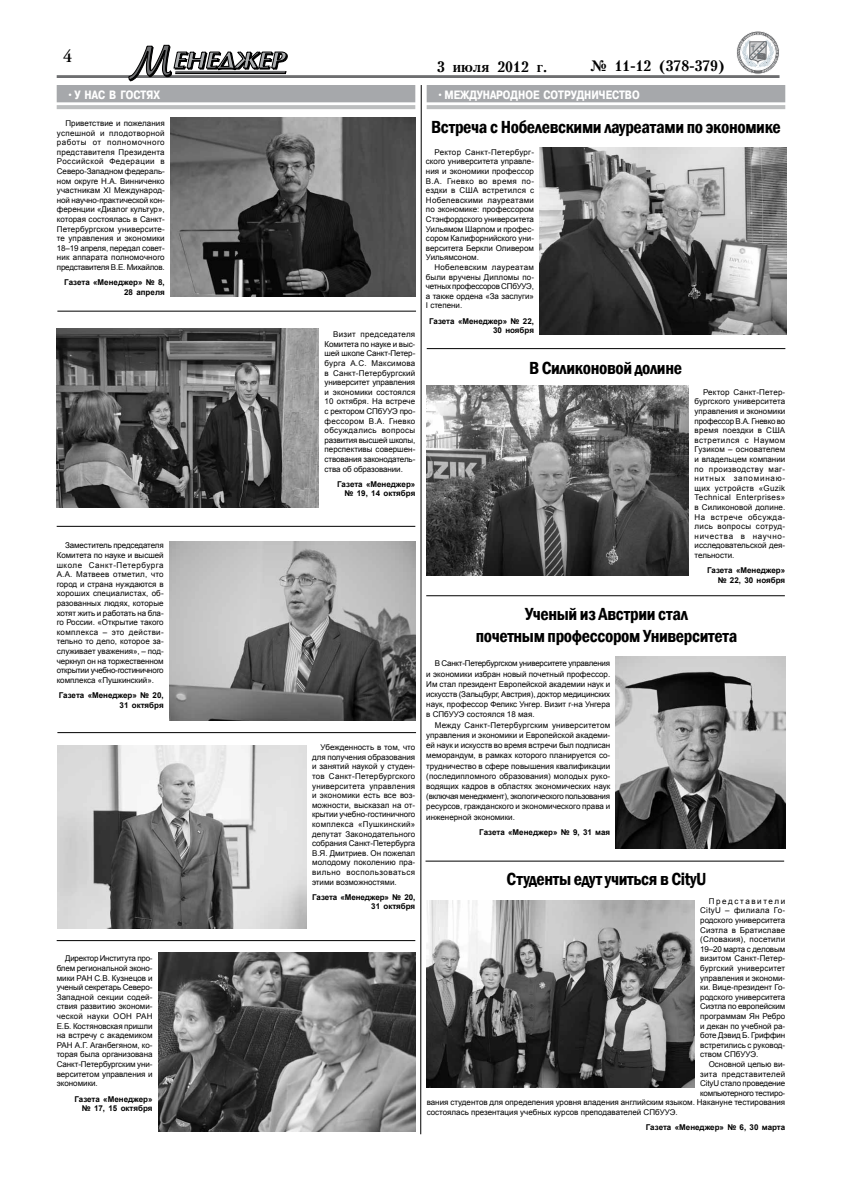
<style>
.page{position:relative;width:842px;height:1191px;background:#fff}
.page>*{position:absolute;margin:0;border:0;box-sizing:border-box;transform-origin:0 0}
.t1{font:600 condensed 18px/21.6px "Franklin Gothic";letter-spacing:-.02em;color:#000;text-align:center}
.t2{font:600 18px "Adobe Garamond Pro";color:#000}
.t3{font:15px "Petersburg Bold Cyrillic";letter-spacing:-.005em;color:#000}
.t4{font:700 12px "Pragmatica Cond C";color:#fff}
.t5{font:8px/9.6px "Arial";color:#000;text-align:justify}
.t6{font:700 8px/9.6px "Arial";color:#000;text-align:right}
.t7{font:8px "Arial";letter-spacing:-.03em;color:#000}
.t8{font:8px "Arial";letter-spacing:-.02em;color:#000}
.t9{font:8px "Arial";letter-spacing:.035em;color:#000}
</style>
<div class="page">
<div style="left:57px;top:86px;width:358px;height:16px;background:#a6a8ab"></div>
<div style="left:57px;top:85px;width:358px;height:17px;border:1px solid #a6a8ab"></div>
<hr style="left:57px;top:105px;width:358px;height:4px;background:#bcbebf">
<div style="left:427px;top:86px;width:358px;height:16px;background:#a6a8ab"></div>
<div style="left:427px;top:85px;width:358px;height:17px;border:1px solid #a6a8ab"></div>
<hr style="left:427px;top:105px;width:358px;height:4px;background:#bcbebf">
<hr style="left:57px;top:311px;width:359px;height:1px;background:#000">
<hr style="left:57px;top:526px;width:358px;height:1px;background:#000">
<hr style="left:57px;top:732px;width:359px;height:1px;background:#000">
<hr style="left:57px;top:940px;width:358px;height:1px;background:#000">
<hr style="left:427px;top:348px;width:358px;height:1px;background:#000">
<hr style="left:426px;top:595px;width:359px;height:1px;background:#000">
<hr style="left:425px;top:860px;width:359px;height:1px;background:#000">
<img style="left:170px;top:118px;width:245px;height:178px">
<img style="left:540px;top:147px;width:246px;height:187px">
<img style="left:57px;top:329px;width:262px;height:178px">
<img style="left:427px;top:385px;width:262px;height:191px">
<img style="left:57px;top:745px;width:249px;height:183px">
<img style="left:169px;top:541px;width:246px;height:179px">
<img style="left:616px;top:656px;width:169px;height:192px">
<img style="left:158px;top:953px;width:257px;height:178px">
<img style="left:427px;top:900px;width:267px;height:188px">
<svg style="left:420px;top:85px;width:2px;height:1050px;background:#7f7f7f"></svg>
<hr style="left:57px;top:75px;width:722px;height:3px;background:#6d6e70">
<svg style="left:128px;top:45px;width:160px;height:36px"></svg>
<svg style="left:736px;top:31px;width:43px;height:43px"></svg>
<h1 class="t2" style="left:63px;top:46px;width:11px">4</h1>
<h2 class="t3" style="left:437px;top:58px;width:112px">3 июля 2012 г.</h2>
<h2 class="t3" style="left:590px;top:57px;width:137px">№ 11-12 (378-379)</h2>
<h3 class="t4" style="left:66px;top:88px;width:95px">•у нас в гостях</h3>
<h3 class="t4" style="left:436px;top:88px;width:26px">•МЕЖДУНАРОДНОЕ</h3>
<h3 class="t4" style="left:544px;top:88px;width:8px">СОТРУДНИЧЕСТВО</h3>
<p class="t5" style="left:57px;top:118px;width:109px;text-indent:8px">Приветствие и пожелания успешной и плодотворной работы от полномочного представителя Президента Российской Федерации в Северо-Западном федераль&shy;ном округе Н.А. Винниченко участникам XI Международ&shy;ной научно-практической кон&shy;ференции «Диалог культур», которая состоялась в Санкт-Петербургском университе&shy;те управления и экономики 18–19 апреля, передал совет&shy;ник аппарата полномочного представителя В.Е. Михайлов.</p>
<p class="t6" style="left:64px;top:278px;width:102px">Газета «Менеджер» № 8,<br>28 апреля</p>
<h1 class="t1" style="left:431px;top:116px;width:351px">Встреча с Нобелевскими лауреатами по экономике</h1>
<p class="t5" style="left:426px;top:147px;width:110px;text-indent:8px">Ректор Санкт-Петербург&shy;ского университета управле&shy;ния и экономики профессор В.А. Гневко во время по&shy;ездки в США встретился с Нобелевскими лауреатами по экономике: профессором Стэнфордского университета Уильямом Шарпом и профес&shy;сором Калифорнийского уни&shy;верситета Беркли Оливером Уильямсоном.</p>
<p class="t5" style="left:426px;top:262px;width:110px;text-indent:8px">Нобелевским лауреатам были вручены Дипломы по&shy;четных профессоров СПбУУЭ, а также ордена «За заслуги» I степени.</p>
<p class="t6" style="left:429px;top:316px;width:106px">Газета «Менеджер» № 22,<br>30 ноября</p>
<p class="t5" style="left:325px;top:330px;width:92px;text-indent:8px">Визит председателя Комитета по науке и выс&shy;шей школе Санкт-Петер&shy;бурга А.С. Максимова в Санкт-Петербургский университет управления и экономики состоялся 10 октября. На встрече с ректором СПбУУЭ про&shy;фессором В.А. Гневко обсуждались вопросы развития высшей школы, перспективы совершен&shy;ствования законодатель&shy;ства об образовании.</p>
<p class="t6" style="left:337px;top:479px;width:80px">Газета «Менеджер» № 19, 14 октября</p>
<h1 class="t1" style="left:529px;top:357px;width:154px">В Силиконовой долине</h1>
<p class="t5" style="left:694px;top:387px;width:92px;text-indent:8px">Ректор Санкт-Петер&shy;бургского университета управления и экономики профессор В.А. Гневко во время поездки в США встретился с Наумом Гузиком – основателем и владельцем компании по производству маг&shy;нитных запоминаю&shy;щих устройств «Guzik Technical Enterprises» в Силиконовой долине.<br>На встрече обсужда&shy;лись вопросы сотруд&shy;ничества в научно&shy;исследовательской дея&shy;тельности.</p>
<p class="t6" style="left:707px;top:566px;width:80px">Газета «Менеджер» № 22, 30 ноября</p>
<p class="t5" style="left:57px;top:541px;width:108px;text-indent:8px">Заместитель председателя Комитета по науке и высшей школе Санкт-Петербурга А.А. Матвеев отметил, что город и страна нуждаются в хороших специалистах, об&shy;разованных людях, которые хотят жить и работать на бла&shy;го России. «Открытие такого комплекса – это действи&shy;тельно то дело, которое за&shy;служивает уважения», – под&shy;черкнул он на торжественном открытии учебно-гостиничного комплекса «Пушкинский».</p>
<p class="t6" style="left:59px;top:691px;width:106px">Газета «Менеджер» № 20,<br>31 октября</p>
<h1 class="t1" style="left:476px;top:603px;width:263px">Ученый из Австрии стал<br>почетным профессором Университета</h1>
<p class="t5" style="left:426px;top:658px;width:185px;line-height:10.2px;text-indent:8px">В Санкт-Петербургском университете управления и экономики избран новый почетный профессор.<br>Им стал президент Европейской академии наук и искусств (Зальцбург, Австрия), доктор медицинских наук, профессор Феликс Унгер. Визит г-на Унгера в СПбУУЭ состоялся 18 мая.</p>
<p class="t5" style="left:426px;top:720px;width:185px;line-height:10.2px;text-indent:8px">Между Санкт-Петербургским университетом управления и экономики и Европейской академи&shy;ей наук и искусств во время встречи был подписан меморандум, в рамках которого планируется со&shy;трудничество в сфере повышения квалификации (последипломного образования) молодых руко&shy;водящих кадров в областях экономических наук (включая менеджмент), экологического пользования ресурсов, гражданского и экономического права и инженерной экономики.</p>
<p class="t6" style="left:479px;top:827px;width:132px">Газета «Менеджер» № 9, 31 мая</p>
<p class="t5" style="left:312px;top:742px;width:105px;text-indent:8px">Убежденность в том, что для получения образования и занятий наукой у студен&shy;тов Санкт-Петербургского университета управления и экономики есть все воз&shy;можности, высказал на от&shy;крытии учебно-гостиничного комплекса «Пушкинский» депутат Законодательного собрания Санкт-Петербурга В.Я. Дмитриев. Он пожелал молодому поколению пра&shy;вильно воспользоваться этими возможностями.</p>
<p class="t6" style="left:312px;top:892px;width:105px">Газета «Менеджер» № 20,<br>31 октября</p>
<h1 class="t1" style="left:507px;top:868px;width:201px">Студенты едут учиться в CityU</h1>
<p class="t5" style="left:700px;top:896px;width:87px;text-indent:8px">Представители CityU – филиала Го&shy;родского университета Сиэтла в Братиславе (Словакия), посетили 19–20 марта с деловым визитом Санкт-Петер&shy;бургский университет управления и экономи&shy;ки. Вице-президент Го&shy;родского университета Сиэтла по европейским программам Ян Ребро и декан по учебной ра&shy;боте Дэвид Б. Гриффин встретились с руковод&shy;ством СПбУУЭ.</p>
<p class="t5" style="left:709px;top:1059px;width:78px">Основной целью ви-</p>
<p class="t9" style="left:700px;top:1068px;width:87px">зита представителей</p>
<p class="t8" style="left:700px;top:1078px;width:87px">CityU стало проведение</p>
<p class="t7" style="left:700px;top:1087px;width:87px">компьютерного тестиро-</p>
<p class="t5" style="left:427px;top:1098px;width:360px">вания студентов для определения уровня владения английским языком. Накануне тестирования</p>
<p class="t5" style="left:427px;top:1107px;width:253px">состоялась презентация учебных курсов преподавателей СПбУУЭ.</p>
<p class="t6" style="left:646px;top:1123px;width:141px">Газета «Менеджер» № 6, 30 марта</p>
<p class="t5" style="left:57px;top:954px;width:97px;text-indent:9px">Директор Института про&shy;блем региональной эконо&shy;мики РАН С.В. Кузнецов и ученый секретарь Северо-Западной секции содей&shy;ствия развитию экономи&shy;ческой науки ООН РАН Е.Б. Костяновская пришли на встречу с академиком РАН А.Г. Аганбегяном, ко&shy;торая была организована Санкт-Петербургским уни&shy;верситетом управления и экономики.</p>
<p class="t6" style="left:74px;top:1094px;width:80px">Газета «Менеджер» № 17, 15 октября</p>
</div>
